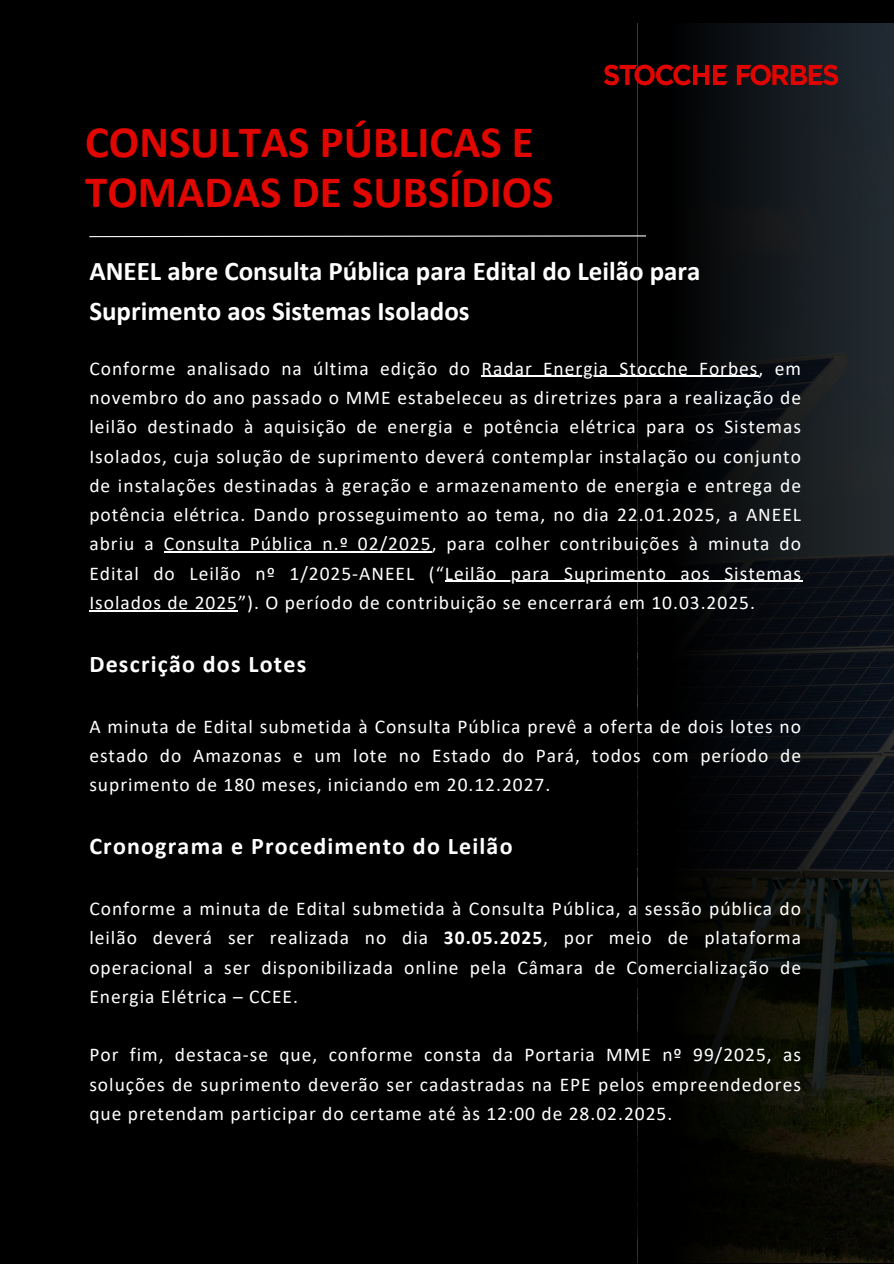
<style>
.page{position:relative;width:894px;height:1264px;background:#fff}
.page>*{position:absolute;margin:0;border:0;box-sizing:border-box;transform-origin:0 0}
.t1{font:700 45px/49.5px "Calibri";color:#e10600}
.t2{font:700 27px/39.3px "Calibri";color:#fff}
.t3{font:700 24px "Calibri";letter-spacing:.05em;color:#fff}
.t4{font:19.5px/29.2px "Calibri";letter-spacing:.05em;color:#fff;text-align:justify}
.s1{font-weight:700}
</style>
<div class="page">
<div style="left:0;top:0;width:893px;height:1263px;background:#000"></div>
<img style="left:638px;top:23px;width:255px;height:1240px">
<img style="left:604px;top:61px;width:236px;height:28px">
<hr style="left:481px;top:376px;width:277px;height:1px;background:#fff">
<hr style="left:164px;top:551px;width:267px;height:1px;background:#fff">
<hr style="left:445px;top:580px;width:356px;height:2px;background:#fff">
<hr style="left:89px;top:610px;width:149px;height:1px;background:#fff">
<svg style="left:89px;top:235px;width:558px;height:3px"></svg>
<p class="t1" style="left:85px;top:121px;width:469px">CONSULTAS PÚBLICAS E<br>TOMADAS DE SUBSÍDIOS</p>
<h2 class="t2" style="left:89px;top:254px;width:612px">ANEEL abre Consulta Pública para Edital do Leilão para<br>Suprimento aos Sistemas Isolados</h2>
<p class="t4" style="left:89px;top:355px;width:382px">Conforme analisado na última edição do</p>
<p class="t4" style="left:89px;top:355px;width:713px;text-indent:392px">Radar Energia Stocche Forbes, em novembro do ano passado o MME estabeleceu as diretrizes para a realização de leilão destinado à aquisição de energia e potência elétrica para os Sistemas Isolados, cuja solução de suprimento deverá contemplar instalação ou conjunto de instalações destinadas à geração e armazenamento de energia e entrega de potência elétrica. Dando prosseguimento ao tema, no dia 22.01.2025, a ANEEL abriu a Consulta Pública n.º 02/2025, para colher contribuições à minuta do Edital do Leilão nº 1/2025-ANEEL (“Leilão para Suprimento aos Sistemas</p>
<p class="t4" style="left:89px;top:589px;width:667px">Isolados de 2025”). O período de contribuição se encerrará em 10.03.2025.</p>
<p class="t3" style="left:89px;top:654px;width:218px">Descrição dos Lotes</p>
<p class="t4" style="left:89px;top:713px;width:713px">A minuta de Edital submetida à Consulta Pública prevê a oferta de dois lotes no estado do Amazonas e um lote no Estado do Pará, todos com período de suprimento de 180 meses, iniciando em 20.12.2027.</p>
<p class="t3" style="left:89px;top:836px;width:424px">Cronograma e Procedimento do Leilão</p>
<p class="t4" style="left:89px;top:895px;width:713px">Conforme a minuta de Edital submetida à Consulta Pública, a sessão pública do leilão deverá ser realizada no dia <span class="s1">30.05.2025</span>, por meio de plataforma operacional a ser disponibilizada online pela Câmara de Comercialização de Energia Elétrica – CCEE.</p>
<h1 class="t4" style="left:89px;top:1041px;width:713px">Por fim, destaca-se que, conforme consta da Portaria MME nº 99/2025, as soluções de suprimento deverão ser cadastradas na EPE pelos empreendedores que pretendam participar do certame até às 12:00 de 28.02.2025.</h1>
</div>
